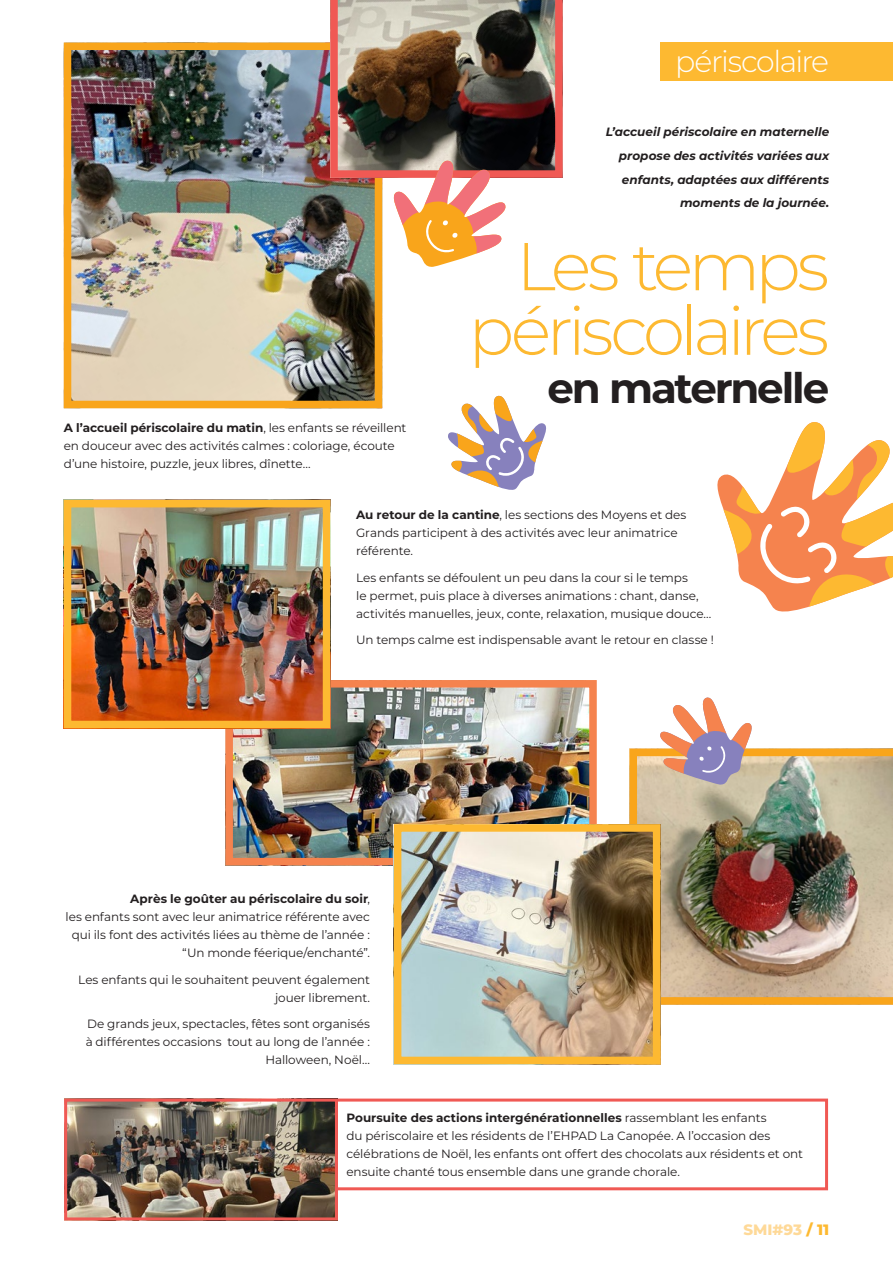
<style>
.page{position:relative;width:893px;height:1263px;background:#fff}
.page>*{position:absolute;margin:0;border:0;box-sizing:border-box;transform-origin:0 0}
.t1{font:300 67.5px/64.5px "Montserrat";letter-spacing:-.07em;color:#fdb931;text-align:right}
.t2{font:700 42px "Montserrat";letter-spacing:-.055em;color:#231f20}
.t3{font:300 30px "Montserrat";letter-spacing:-.05em;color:#fff}
.t4{font:800 15px "Montserrat";color:#fed998}
.t5{font:12px/18px "Montserrat";letter-spacing:-.005em;color:#231f20}
.t6{font:italic 700 12px/23.7px "Montserrat";color:#231f20;text-align:right}
.s1{font-weight:700}
.s2{color:#fdb931}
</style>
<div class="page">
<img style="left:629px;top:749px;width:264px;height:256px">
<img style="left:73px;top:52px;width:300px;height:347px">
<div style="left:64px;top:43px;width:318px;height:365px;border:8px solid #f9a51b"></div>
<img style="left:234px;top:689px;width:354px;height:167px">
<div style="left:225px;top:680px;width:372px;height:185px;border:8px solid #f5834e"></div>
<img style="left:73px;top:509px;width:248px;height:210px">
<div style="left:64px;top:500px;width:266px;height:228px;border:8px solid #fdb931"></div>
<img style="left:403px;top:833px;width:248px;height:222px">
<div style="left:394px;top:824px;width:266px;height:240px;border:8px solid #fdb931"></div>
<div style="left:660px;top:43px;width:233px;height:38px;background:#fdb931"></div>
<img style="left:330px;top:0;width:233px;height:267px">
<svg style="left:657px;top:697px;width:100px;height:88px"></svg>
<svg style="left:717px;top:422px;width:176px;height:190px"></svg>
<svg style="left:448px;top:395px;width:99px;height:95px"></svg>
<div style="left:64px;top:1098px;width:764px;height:92px;border:3px solid #f05954"></div>
<img style="left:68px;top:1102px;width:266px;height:114px">
<div style="left:64px;top:1098px;width:274px;height:122px;border:3px solid #f05954"></div>
<h3 class="t3" style="left:675px;top:41px;width:155px">périscolaire</h3>
<p class="t6" style="left:606px;top:120px;width:225px">L’accueil périscolaire en maternelle propose des activités variées aux enfants, adaptées aux différents moments de la journée.</p>
<h1 class="t1" style="left:468px;top:232px;width:362px">Les temps périscolaires</h1>
<h2 class="t2" style="left:547px;top:360px;width:283px">en maternelle</h2>
<p class="t5" style="left:64px;top:418px;width:344px"><span class="s1">A l’accueil périscolaire du matin</span>, les enfants se réveillent en douceur avec des activités calmes : coloriage, écoute d’une histoire, puzzle, jeux libres, dînette...</p>
<p class="t5" style="left:356px;top:505px;width:332px"><span class="s1">Au retour de la cantine</span>, les sections des Moyens et des<br>Grands participent à des activités avec leur animatrice référente.</p>
<p class="t5" style="left:356px;top:568px;width:357px">Les enfants se défoulent un peu dans la cour si le temps<br>le permet, puis place à diverses animations : chant, danse, activités manuelles, jeux, conte, relaxation, musique douce...</p>
<p class="t5" style="left:356px;top:630px;width:359px">Un temps calme est indispensable avant le retour en classe !</p>
<p class="t5" style="left:66px;top:889px;width:306px;text-align:right"><span class="s1">Après le goûter au périscolaire du soir</span>,<br>les enfants sont avec leur animatrice référente avec qui ils font des activités liées au thème de l’année : “Un monde féerique/enchanté”.</p>
<p class="t5" style="left:78px;top:970px;width:293px;text-align:right">Les enfants qui le souhaitent peuvent également jouer librement.</p>
<p class="t5" style="left:86px;top:1015px;width:286px;text-align:right">De grands jeux, spectacles, fêtes sont organisés à différentes occasions tout au long de l’année :<br>Halloween, Noël...</p>
<p class="t5" style="left:346px;top:1108px;width:458px"><span class="s1">Poursuite des actions intergénérationnelles</span> rassemblant les enfants<br>du périscolaire et les résidents de l’EHPAD La Canopée. A l’occasion des célébrations de Noël, les enfants ont offert des chocolats aux résidents et ont ensuite chanté tous ensemble dans une grande chorale.</p>
<p class="t4" style="left:743px;top:1220px;width:87px">SMI#93 <span class="s2">/ 11</span></p>
</div>
